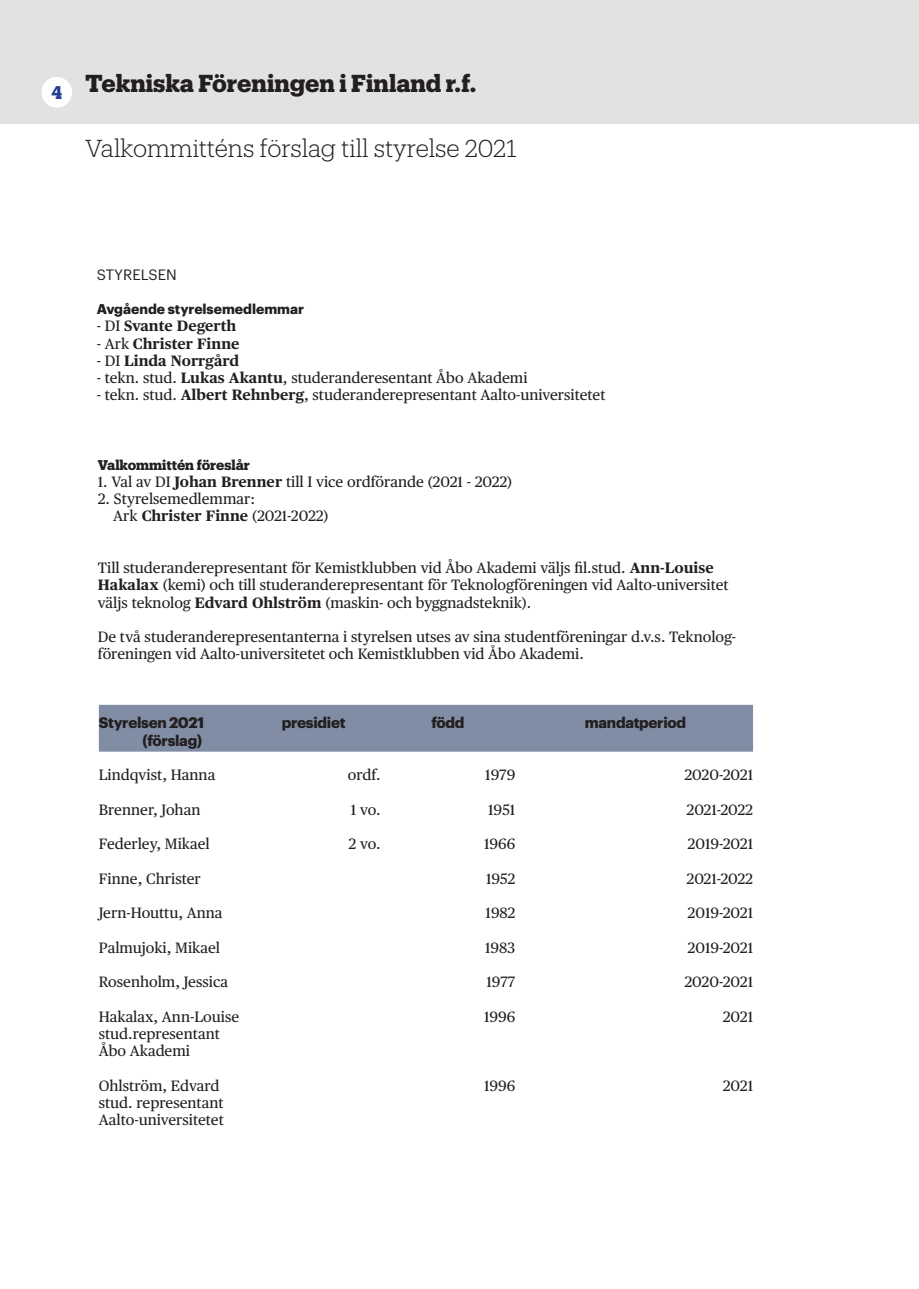
<style>
.page{position:relative;width:919px;height:1289px;background:#fff}
.page>*{position:absolute;margin:0;border:0;box-sizing:border-box;transform-origin:0 0}
.VB-Sidrubrik{font:300 24px "Produkt";letter-spacing:-.005em;color:#231f20}
.VB-Sidhuvud_01{font:700 24px "Produkt";color:#231f20}
.Brödtext_01{font:15px/17.2px "Publico Text";color:#231f20}
.Brödtext_01-2{font:700 15px "Publico Text";color:#231f20}
.Innehållsförteckning{font:700 15px/17.2px "Graphik";letter-spacing:-.02em;color:#231f20;text-align:right}
.VB-Efter_mellanrubri{font:14.7px "Graphik";letter-spacing:.005em;color:#231f20}
.Brödtext_01_Start{font:700 13.8px "Graphik";color:#231f20}
.Brödtext_01_Start-2{font:700 13.8px "Produkt";color:#231f20}
.s1{font-weight:400}
.s2{font-weight:700}
</style>
<div class="page">
<div style="left:0;top:0;width:918px;height:123px;background:#e2e2e1"></div>
<div style="left:41px;top:77px;width:31px;height:31px;background:#fff;border-radius:50%"></div>
<div style="left:99px;top:704px;width:654px;height:47px;background:#818da4"></div>
<p class="VB-Sidhuvud_01" style="left:51px;top:66px;width:426px"><sub>4</sub> Tekniska Föreningen i Finland r.f.</p>
<p class="VB-Sidrubrik" style="left:85px;top:132px;width:433px">Valkommitténs förslag till styrelse 2021</p>
<p class="VB-Efter_mellanrubri" style="left:97px;top:263px;width:81px">STYRELSEN</p>
<p class="Brödtext_01_Start" style="left:97px;top:298px;width:209px">Avgående styrelsemedlemmar</p>
<p class="Brödtext_01-2" style="left:97px;top:314px;width:141px"><span class="s1">- DI</span> Svante Degerth</p>
<p class="Brödtext_01-2" style="left:97px;top:332px;width:144px"><span class="s1">- Ark</span> Christer Finne</p>
<p class="Brödtext_01-2" style="left:97px;top:349px;width:144px"><span class="s1">- DI</span> Linda Norrgård</p>
<p class="Brödtext_01" style="left:97px;top:368px;width:432px">- tekn. stud. <span class="s2">Lukas Akantu</span>, studeranderesentant Åbo Akademi</p>
<p class="Brödtext_01" style="left:97px;top:386px;width:510px">- tekn. stud. <span class="s2">Albert Rehnberg</span>, studeranderepresentant Aalto-universitetet</p>
<p class="Brödtext_01_Start-2" style="left:98px;top:454px;width:154px">Valkommittén föreslår</p>
<p class="Brödtext_01" style="left:98px;top:472px;width:416px">1. Val av DI <span class="s2">Johan Brenner</span> till I vice ordförande (2021 - 2022)</p>
<p class="Brödtext_01" style="left:98px;top:489px;width:158px">2. Styrelsemedlemmar:</p>
<p class="Brödtext_01" style="left:113px;top:506px;width:217px">Ark <span class="s2">Christer Finne</span> (2021-2022)</p>
<p class="Brödtext_01" style="left:98px;top:558px;width:632px">Till studeranderepresentant för Kemistklubben vid Åbo Akademi väljs fil.stud. <span class="s2">Ann-Louise<br>Hakalax</span> (kemi) och till studeranderepresentant för Teknologföreningen vid Aalto-universitet väljs teknolog <span class="s2">Edvard Ohlström</span> (maskin- och byggnadsteknik).</p>
<p class="Brödtext_01" style="left:98px;top:627px;width:639px">De två studeranderepresentanterna i styrelsen utses av sina studentföreningar d.v.s. Teknolog&shy;föreningen vid Aalto-universitetet och Kemistklubben vid Åbo Akademi.</p>
<p class="Innehållsförteckning" style="left:99px;top:713px;width:107px">Styrelsen 2021 (förslag)</p>
<p class="Innehållsförteckning" style="left:282px;top:713px;width:65px">presidiet</p>
<p class="Innehållsförteckning" style="left:431px;top:713px;width:35px">född</p>
<p class="Innehållsförteckning" style="left:585px;top:713px;width:103px">mandatperiod</p>
<p class="Brödtext_01" style="left:99px;top:765px;width:118px">Lindqvist, Hanna</p>
<p class="Brödtext_01" style="left:348px;top:765px;width:34px">ordf.</p>
<p class="Brödtext_01" style="left:485px;top:765px;width:32px">1979</p>
<p class="Brödtext_01" style="left:684px;top:765px;width:70px">2020-2021</p>
<p class="Brödtext_01" style="left:99px;top:800px;width:103px">Brenner, Johan</p>
<p class="Brödtext_01" style="left:351px;top:800px;width:31px">1 vo.</p>
<p class="Brödtext_01" style="left:488px;top:800px;width:29px">1951</p>
<p class="Brödtext_01" style="left:686px;top:800px;width:68px">2021-2022</p>
<p class="Brödtext_01" style="left:99px;top:834px;width:112px">Federley, Mikael</p>
<p class="Brödtext_01" style="left:348px;top:834px;width:33px">2 vo.</p>
<p class="Brödtext_01" style="left:484px;top:834px;width:33px">1966</p>
<p class="Brödtext_01" style="left:687px;top:834px;width:67px">2019-2021</p>
<p class="Brödtext_01" style="left:99px;top:869px;width:104px">Finne, Christer</p>
<p class="Brödtext_01" style="left:486px;top:869px;width:31px">1952</p>
<p class="Brödtext_01" style="left:686px;top:869px;width:68px">2021-2022</p>
<p class="Brödtext_01" style="left:99px;top:903px;width:125px">Jern-Houttu, Anna</p>
<p class="Brödtext_01" style="left:485px;top:903px;width:31px">1982</p>
<p class="Brödtext_01" style="left:687px;top:903px;width:67px">2019-2021</p>
<p class="Brödtext_01" style="left:99px;top:938px;width:123px">Palmujoki, Mikael</p>
<p class="Brödtext_01" style="left:485px;top:938px;width:32px">1983</p>
<p class="Brödtext_01" style="left:687px;top:938px;width:67px">2019-2021</p>
<p class="Brödtext_01" style="left:99px;top:972px;width:131px">Rosenholm, Jessica</p>
<p class="Brödtext_01" style="left:486px;top:972px;width:30px">1977</p>
<p class="Brödtext_01" style="left:684px;top:972px;width:70px">2020-2021</p>
<p class="Brödtext_01" style="left:99px;top:1007px;width:142px">Hakalax, Ann-Louise stud.representant<br>Åbo Akademi</p>
<p class="Brödtext_01" style="left:484px;top:1007px;width:33px">1996</p>
<p class="Brödtext_01" style="left:722px;top:1007px;width:32px">2021</p>
<p class="Brödtext_01" style="left:99px;top:1076px;width:126px">Ohlström, Edvard stud. representant<br>Aalto-universitetet</p>
<p class="Brödtext_01" style="left:484px;top:1076px;width:33px">1996</p>
<p class="Brödtext_01" style="left:722px;top:1076px;width:32px">2021</p>
</div>
